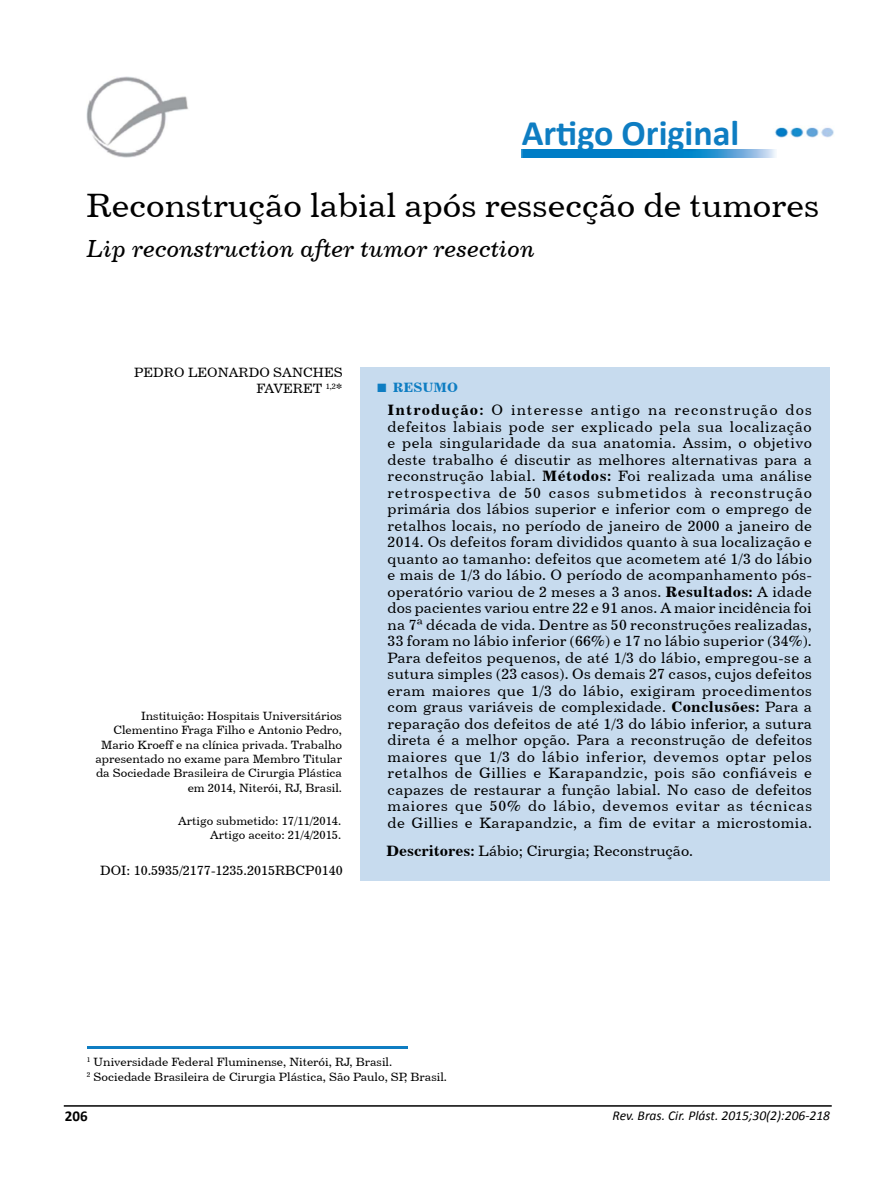
<style>
.page{position:relative;width:893px;height:1191px;background:#fff}
.page>*{position:absolute;margin:0;border:0;box-sizing:border-box;transform-origin:0 0}
.t1{font:700 36px "Calibri";color:#0e7dc2}
.t2{font:33.75px "Century 731 BT Roman A";color:#000}
.t3{font:24.75px "Century 731 BT Italic A";color:#000}
.t4{font:15px/16.5px "Century 731 BT Roman A";letter-spacing:.03em;color:#000;text-align:justify}
.t5{font:15px "Century 731 BT Roman A";color:#000}
.t6{font:700 15px "Calibri";color:#000}
.t7{font:13.5px/16.2px "Century 731 BT Roman A";color:#000;text-align:right}
.t8{font:italic 13.5px "Calibri";color:#000}
.t9{font:13.5px "Century 731 BT Bold A";color:#0e7dc2}
.t10{font:12px/14.4px "Century 731 BT Roman A";color:#000;text-align:right}
.s1{font-family:"Times New Roman";font-weight:700;font-size:18px}
.s2{font-family:"Century 731 BT Bold A"}
</style>
<div class="page">
<hr style="left:64px;top:1105px;width:768px;height:1px;background:#000">
<img style="left:775px;top:127px;width:59px;height:11px">
<img style="left:521px;top:150px;width:255px;height:7px">
<img style="left:87px;top:77px;width:101px;height:81px">
<div style="left:360px;top:366px;width:470px;height:514px;background:#c7dbee"></div>
<hr style="left:87px;top:1046px;width:320px;height:2px;background:#0e7dc2">
<h1 class="t1" style="left:522px;top:108px;width:219px">Artigo Original</h1>
<h2 class="t2" style="left:86px;top:184px;width:734px">Reconstrução labial após ressecção de tumores</h2>
<h3 class="t3" style="left:87px;top:233px;width:450px">Lip reconstruction after tumor resection</h3>
<p class="t7" style="left:134px;top:364px;width:210px">PEDRO LEONARDO SANCHES<br>FAVERET <sup>1,2</sup>*</p>
<p class="t10" style="left:96px;top:708px;width:248px">Instituição: Hospitais Universitários Clementino Fraga Filho e Antonio Pedro, Mario Kroeff e na clínica privada. Trabalho apresentado no exame para Membro Titular da Sociedade Brasileira de Cirurgia Plástica em 2014, Niterói, RJ, Brasil.</p>
<p class="t10" style="left:178px;top:813px;width:165px">Artigo submetido: 17/11/2014.<br>Artigo aceito: 21/4/2015.</p>
<p class="t7" style="left:100px;top:861px;width:244px">DOI: 10.5935/2177-1235.2015RBCP0140</p>
<p class="t9" style="left:376px;top:379px;width:83px"><span class="s1">■</span> RESUMO</p>
<p class="t4" style="left:388px;top:401px;width:426px"><span class="s2">Introdução:</span> O interesse antigo na reconstrução dos defeitos labiais pode ser explicado pela sua localização e pela singularidade da sua anatomia. Assim, o objetivo deste trabalho é discutir as melhores alternativas para a reconstrução labial. <span class="s2">Métodos:</span> Foi realizada uma análise retrospectiva de 50 casos submetidos à reconstrução primária dos lábios superior e inferior com o emprego de retalhos locais, no período de janeiro de 2000 a janeiro de 2014. Os defeitos foram divididos quanto à sua localização e quanto ao tamanho: defeitos que acometem até 1/3 do lábio e mais de 1/3 do lábio. O período de acompanhamento pós&shy;operatório variou de 2 meses a 3 anos. <span class="s2">Resultados:</span> A idade dos pacientes variou entre 22 e 91 anos. A maior incidência foi na 7ª década de vida. Dentre as 50 reconstruções realizadas, 33 foram no lábio inferior (66%) e 17 no lábio superior (34%).<br>Para defeitos pequenos, de até 1/3 do lábio, empregou-se a sutura simples (23 casos). Os demais 27 casos, cujos defeitos eram maiores que 1/3 do lábio, exigiram procedimentos com graus variáveis de complexidade. <span class="s2">Conclusões:</span> Para a reparação dos defeitos de até 1/3 do lábio inferior, a sutura direta é a melhor opção. Para a reconstrução de defeitos maiores que 1/3 do lábio inferior, devemos optar pelos retalhos de Gillies e Karapandzic, pois são confiáveis e capazes de restaurar a função labial. No caso de defeitos maiores que 50% do lábio, devemos evitar as técnicas de Gillies e Karapandzic, a fim de evitar a microstomia.</p>
<p class="t5" style="left:387px;top:841px;width:308px"><span class="s2">Descritores:</span> Lábio; Cirurgia; Reconstrução.</p>
<p class="t10" style="left:87px;top:1054px;width:362px;line-height:15px;text-align:left"><sup>1</sup> Universidade Federal Fluminense, Niterói, RJ, Brasil.<br><sup>2</sup> Sociedade Brasileira de Cirurgia Plástica, São Paulo, SP, Brasil.</p>
<p class="t6" style="left:65px;top:1105px;width:24px">206</p>
<p class="t8" style="left:613px;top:1106px;width:219px">Rev. Bras. Cir. Plást. 2015;30(2):206-218</p>
</div>
